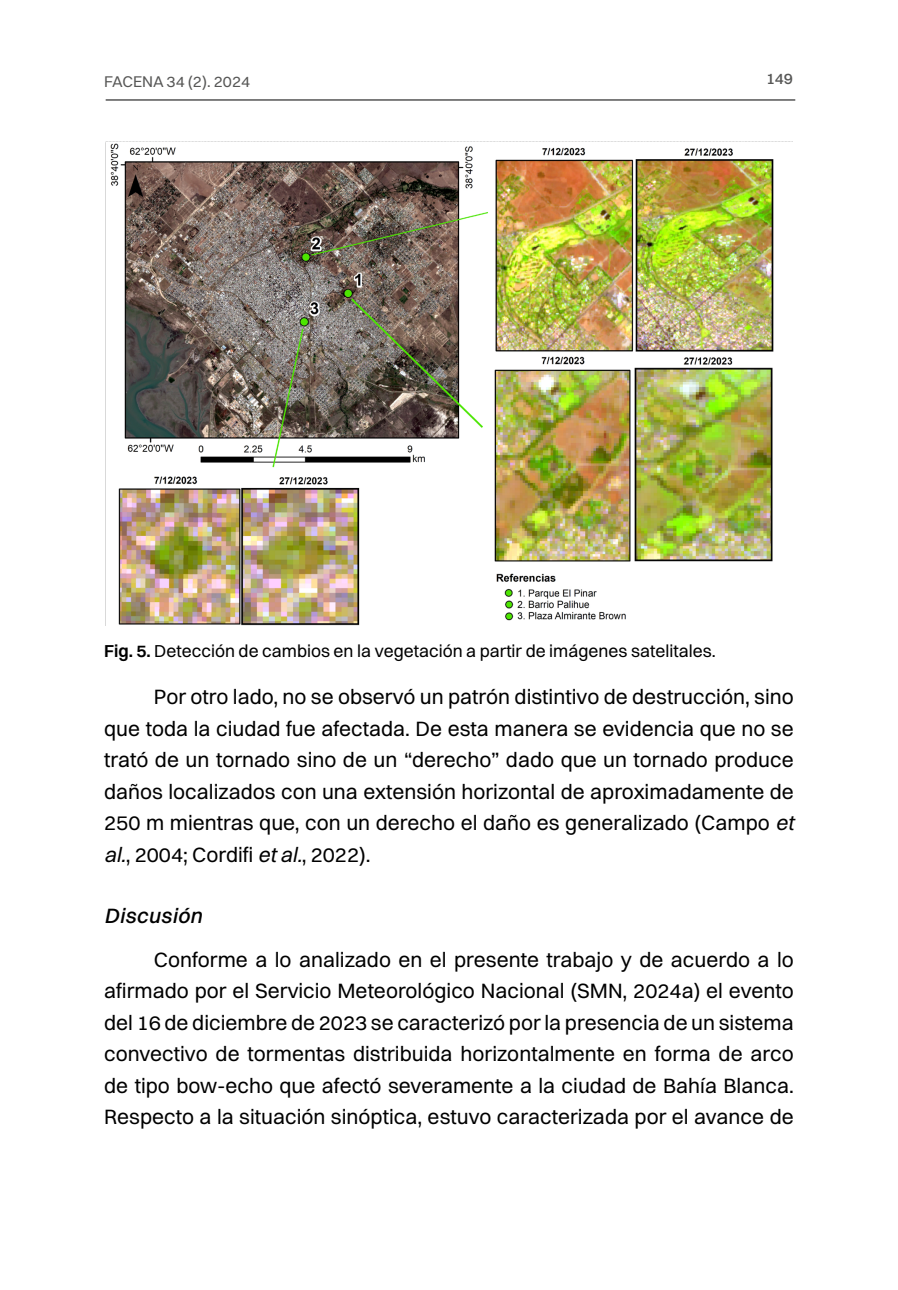
<style>
.page{position:relative;width:898px;height:1290px;background:#fff}
.page>*{position:absolute;margin:0;border:0;box-sizing:border-box;transform-origin:0 0}
.t1{font:21px/31.5px "Switzer";color:#000;text-align:justify}
.t2{font:italic 500 21px "Switzer";letter-spacing:.02em;color:#000}
.t3{font:17.5px "Switzer";color:#000}
.t4{font:15.75px "Switzer";color:#575756}
.t5{font:500 15.75px "Switzer";color:#575756}
.s1{font-weight:600}
.s2{font-style:italic}
</style>
<div class="page">
<hr style="left:106px;top:100px;width:689px;height:1px;background:#000">
<img style="left:105px;top:141px;width:688px;height:485px">
<p class="t4" style="left:104px;top:72px;width:147px">FACENA 34 (2). 2024</p>
<p class="t5" style="left:766px;top:69px;width:28px">149</p>
<p class="t3" style="left:104px;top:640px;width:613px"><span class="s1">Fig. 5.</span> Detección de cambios en la vegetación a partir de imágenes satelitales.</p>
<p class="t1" style="left:104px;top:681px;width:691px;text-indent:50px">Por otro lado, no se observó un patrón distintivo de destrucción, sino que toda la ciudad fue afectada. De esta manera se evidencia que no se trató de un tornado sino de un “derecho” dado que un tornado produce daños localizados con una extensión horizontal de aproximadamente de 250 m mientras que, con un derecho el daño es generalizado (Campo <span class="s2">et al.</span>, 2004; Cordifi <span class="s2">et al.</span>, 2022).</p>
<p class="t2" style="left:104px;top:903px;width:99px">Discusión</p>
<p class="t1" style="left:104px;top:943px;width:691px;text-indent:50px">Conforme a lo analizado en el presente trabajo y de acuerdo a lo afirmado por el Servicio Meteorológico Nacional (SMN, 2024a) el evento del 16 de diciembre de 2023 se caracterizó por la presencia de un sistema convectivo de tormentas distribuida horizontalmente en forma de arco de tipo bow-echo que afectó severamente a la ciudad de Bahía Blanca.<br>Respecto a la situación sinóptica, estuvo caracterizada por el avance de</p>
</div>
